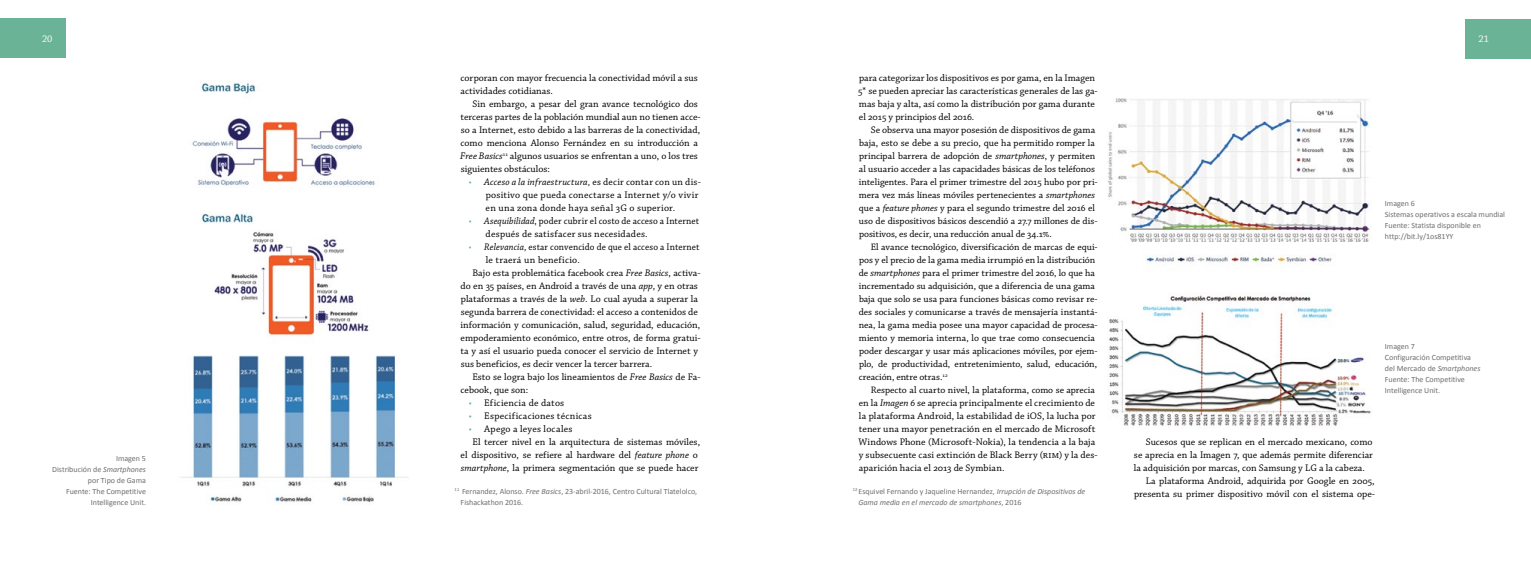
<style>
.page{position:relative;width:1531px;height:573px;background:#fff}
.page>*{position:absolute;margin:0;border:0;box-sizing:border-box;transform-origin:0 0}
.t1{font:10px/13px "Chaparral Pro";color:#000}
.t2{font:10px/13px "Chaparral Pro";letter-spacing:.02em;color:#000}
.t3{font:10px/13px "Chaparral Pro";color:#000;scale:.94 1}
.t4{font:10px "Chaparral Pro";color:#000;scale:.93 1}
.t5{font:10px "Chaparral Pro";letter-spacing:.025em;color:#000}
.t6{font:10px "Chaparral Pro";color:#fff}
.t7{font:9.8px/13px "Chaparral Pro";letter-spacing:-.005em;color:#000}
.t8{font:8px/11px "Calibri";color:#6d6e71}
.t9{font:italic 8px/11px "Calibri";color:#6d6e71}
.s1{font-size:9.8px}
.s2{font-style:italic;font-size:10px}
.s3{font-style:italic}
.s4{font-style:normal}
.s5{font-size:9.8px;color:#6bb396}
</style>
<div class="page">
<div style="left:1465px;top:19px;width:66px;height:39px;background:#6bb396"></div>
<div style="left:0;top:19px;width:66px;height:39px;background:#6bb396"></div>
<img style="left:181px;top:82px;width:227px;height:421px">
<img style="left:1108px;top:98px;width:263px;height:328px">
<p class="t6" style="left:42px;top:33px;width:12px">20</p>
<p class="t6" style="left:1478px;top:34px;width:12px">21</p>
<p class="t1" style="left:858px;top:72px;width:241px">para categorizar los dispositivos es por gama, en la Imagen 5* se pueden apreciar las características generales de las ga&shy;mas baja y alta, así como la distribución por gama durante el 2015 y principios del 2016.</p>
<p class="t1" style="left:859px;top:124px;width:238px;text-align:right">Se observa una mayor posesión de dispositivos de gama baja, esto se debe a su precio, que <span class="s1">ha permitido romper la</span></p>
<p class="t7" style="left:859px;top:150px;width:240px">principal barrera de adopción de <span class="s2">smartphones</span>, y permiten al usuario acceder a las capacidades básicas de los teléfonos inteligentes. Para el primer trimestre del 2015 hubo por pri&shy;mera vez más líneas móviles pertenecientes a <span class="s3">smartphones </span>que a <span class="s3">feature phones</span> y para el segundo trimestre del 2016 el uso de dispositivos básicos descendió a 27.7 millones de dis&shy;positivos, es decir, una reducción anual de 34.1%.</p>
<p class="t7" style="left:859px;top:241px;width:240px;text-indent:12px">El avance tecnológico, diversificación de marcas de equi&shy;pos y el precio de la gama media irrumpió en la distribución de <span class="s2">smartphones</span> para el primer trimestre del 2016, lo que ha incrementado su adquisición, que a diferencia de una gama baja que solo se usa para funciones básicas como revisar re&shy;des sociales y comunicarse a través de mensajería instantá&shy;nea, la gama media posee una mayor capacidad de procesa&shy;miento y memoria interna, lo que trae como consecuencia poder descargar y usar más aplicaciones móviles, por ejem&shy;plo, de productividad, entretenimiento, salud, educación, creación, entre otras.<sup>12</sup></p>
<p class="t7" style="left:871px;top:384px;width:226px">Respecto al cuarto nivel, la plataforma, como se aprecia</p>
<p class="t1" style="left:859px;top:397px;width:241px"><span class="s1">e</span>n la <span class="s3">Imagen 6</span> se aprecia principalmente el crecimiento de la plataforma Android, la estabilidad de iOS, la lucha por tener una mayor penetración en el mercado de Microsoft Windows Phone (Microsoft-Nokia), la tendencia a la baja y subsecuente casi extinción de Black Berry (RIM) y la des&shy;aparición hacia el 2013 de Symbian.</p>
<p class="t9" style="left:858px;top:485px;width:228px;text-indent:-6px"><sup>12</sup> <span class="s4">Esquivel Fernando y Jaqueline Hernandez,</span> Irrupción de Dispositivos de<br>Gama media en el mercado de smartphones<span class="s4">, 2016</span></p>
<p class="t1" style="left:461px;top:72px;width:239px">corporan con mayor frecuencia la conectividad móvil a sus actividades cotidianas.</p>
<p class="t1" style="left:460px;top:98px;width:242px;text-indent:12px">Sin embargo, a pesar del gran avance tecnológico dos terceras partes de la población mundial aun no tienen acce&shy;so a Internet, esto debido a las barreras de la conectividad, como menciona Alonso Fernández en su introducción a <span class="s3">Free Basics</span><sup>11</sup> algunos usuarios se enfrentan a uno, o los tres siguientes obstáculos:</p>
<p class="t2" style="left:486px;top:176px;width:217px;text-indent:-17px"><span class="s5">•</span> <span class="s3">Acceso a la infraestructura,</span> es decir contar con un dis&shy;positivo que pueda conectarse a Internet y/o vivir en una zona donde haya señal 3G o superior.</p>
<p class="t3" style="left:486px;top:215px;width:229px;text-indent:-17px"><span class="s5">•</span> <span class="s3">Asequibilidad</span>, poder cubrir el costo de acceso a Internet después de satisfacer sus necesidades.</p>
<p class="t4" style="left:469px;top:241px;width:249px"><span class="s5">•</span> <span class="s3">Relevancia</span>, estar convencido de que el acceso a Internet</p>
<p class="t5" style="left:486px;top:254px;width:96px">le traerá un beneficio.</p>
<p class="t1" style="left:472px;top:267px;width:230px">Bajo esta problemática facebook crea <span class="s3">Free Basics</span>, activa-</p>
<p class="t1" style="left:461px;top:280px;width:239px">do en 35 países, en Android a través de una <span class="s3">app</span>, y en otras</p>
<p class="t1" style="left:461px;top:293px;width:239px">plataformas a través de la <span class="s3">web</span>. Lo cual ayuda a superar la</p>
<p class="t1" style="left:461px;top:306px;width:239px">segunda barrera de conectividad: el acceso a contenidos de</p>
<p class="t1" style="left:461px;top:319px;width:241px">información y comunicación, salud, seguridad, educación,</p>
<p class="t1" style="left:461px;top:332px;width:241px">empoderamiento económico, entre otros, de forma gratui-</p>
<p class="t1" style="left:461px;top:345px;width:239px">ta y así el usuario pueda conocer el servicio de Internet y</p>
<p class="t1" style="left:461px;top:358px;width:193px">sus beneficios, es decir vencer la tercer barrera.</p>
<p class="t1" style="left:472px;top:371px;width:230px">Esto se logra bajo los lineamientos de <span class="s3">Free Basics</span> de Fa-</p>
<p class="t1" style="left:461px;top:384px;width:69px">cebook, que son:</p>
<p class="t2" style="left:469px;top:397px;width:97px"><span class="s5">•</span> Eficiencia de datos</p>
<p class="t2" style="left:469px;top:410px;width:125px"><span class="s5">•</span> Especificaciones técnicas</p>
<p class="t1" style="left:469px;top:423px;width:105px"><span class="s5">•</span> Apego a leyes locales</p>
<p class="t1" style="left:472px;top:436px;width:229px">El tercer nivel en la arquitectura de sistemas móviles,</p>
<p class="t1" style="left:461px;top:449px;width:239px">el dispositivo, se refiere al hardware del <span class="s3">feature phone</span> o</p>
<p class="t1" style="left:461px;top:462px;width:239px"><span class="s3">smartphone</span>, la primera segmentación que se puede hacer</p>
<p class="t8" style="left:461px;top:485px;width:238px;text-indent:-6px"><sup>11</sup> Fernandez, Alonso. <span class="s3">Free Basics</span>, 23-abril-2016, Centro Cultural Tlatelolco,<br>Fishackathon 2016.</p>
<p class="t8" style="left:1385px;top:198px;width:122px">Imagen 6<br>Sistemas operativos a escala mundial<br>Fuente: Statista disponible en http://bit.ly/1os81YY</p>
<p class="t8" style="left:1385px;top:340px;width:97px">Imagen 7<br>Configuración Competitiva del Mercado de <span class="s3">Smartphones<br></span>Fuente: The Competitive<br>Intelligence Unit.</p>
<p class="t1" style="left:1146px;top:436px;width:228px">Sucesos que se replican en el mercado mexicano, como</p>
<p class="t1" style="left:1134px;top:449px;width:240px">se aprecia en la Imagen 7, que además permite diferenciar</p>
<p class="t1" style="left:1134px;top:462px;width:233px">la adquisición por marcas, con Samsung y LG a la cabeza.</p>
<p class="t1" style="left:1146px;top:475px;width:230px">La plataforma Android, adquirida por Google en 2005,</p>
<p class="t1" style="left:1134px;top:488px;width:242px">presenta su primer dispositivo móvil con el sistema ope-</p>
<p class="t8" style="left:52px;top:452px;width:95px;text-align:right">Imagen 5<br>Distribución de <span class="s3">Smartphones </span>por Tipo de Gama<br>Fuente: The Competitive<br>Intelligence Unit.</p>
</div>
